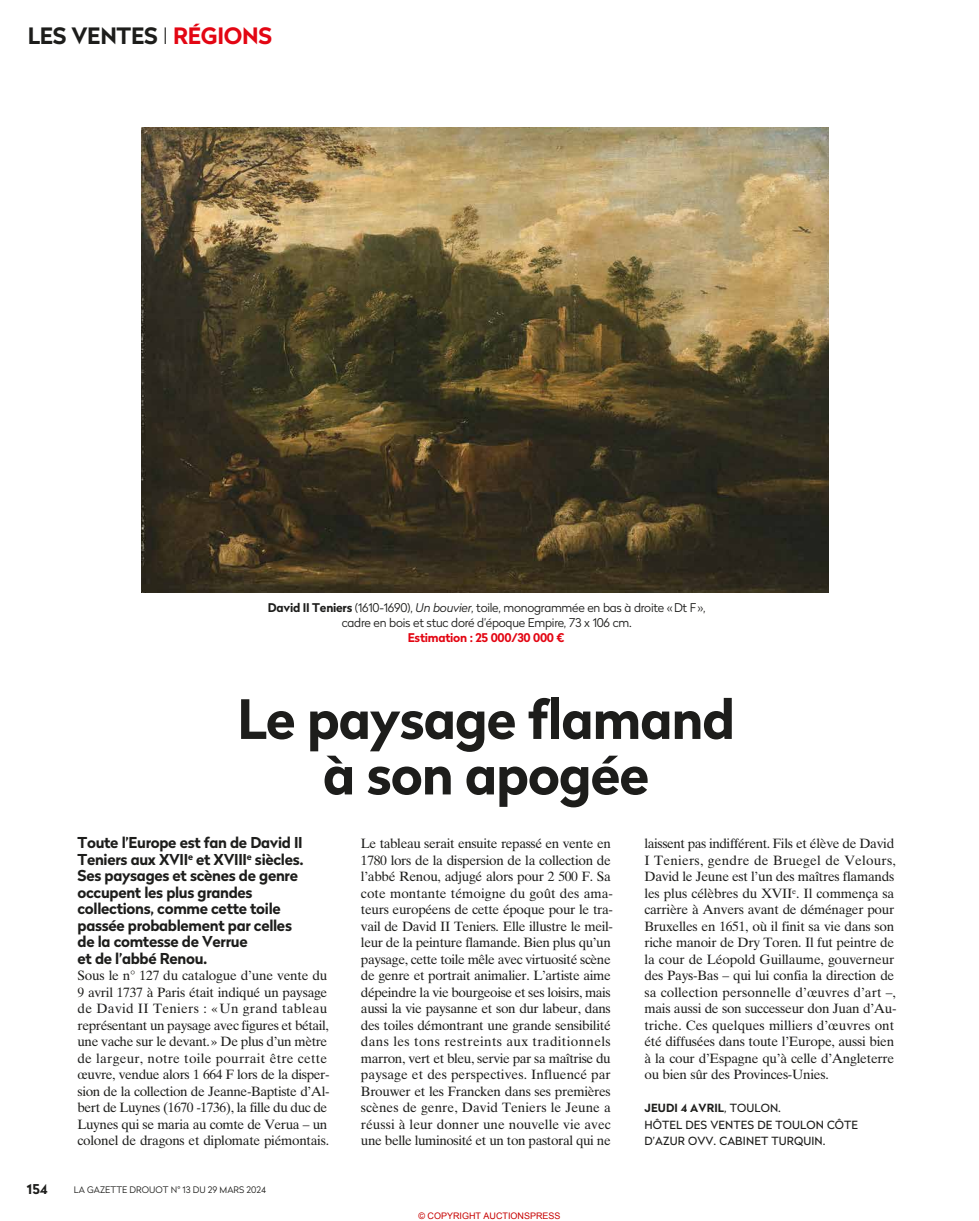
<style>
.page{position:relative;width:979px;height:1221px;background:#fff}
.page>*{position:absolute;margin:0;border:0;box-sizing:border-box;transform-origin:0 0}
.t1{font:700 54px/55.5px "Radikal";letter-spacing:-.02em;color:#1d1d1b;text-align:center}
.t2{font:700 22.5px "Radikal";letter-spacing:-.015em;color:#1d1d1b}
.t3{font:700 15px/16.5px "Radikal";letter-spacing:-.02em;color:#1d1d1b}
.t4{font:13.5px/16.5px "Times Ten LT Std";letter-spacing:-.02em;color:#1d1d1b}
.t5{font:700 13.5px "Radikal";color:#1d1d1b}
.t6{font:300 12px/15px "Radikal";letter-spacing:-.02em;color:#1d1d1b;text-align:center}
.t7{font:700 12px "Radikal";letter-spacing:-.02em;color:#e30613}
.t8{font:11.25px/16.5px "Radikal";letter-spacing:.01em;color:#1d1d1b}
.t9{font:300 9px "Radikal";letter-spacing:.005em;color:#1d1d1b}
.t10{font:9px "Arial";color:#c70000}
.s1{font-weight:100}
.s2{color:#e30613}
.s3{font-weight:700}
.s4{font-style:italic}
</style>
<div class="page">
<img style="left:141px;top:128px;width:687px;height:465px">
<h2 class="t2" style="left:28px;top:20px;width:246px">LES VENTES <span class="s1">I</span> <span class="s2">RÉGIONS</span></h2>
<p class="t6" style="left:268px;top:600px;width:439px"><span class="s3">David II Teniers</span> (1610-1690), <span class="s4">Un bouvier</span>, toile, monogrammée en bas à droite «Dt F», cadre en bois et stuc doré d’époque Empire, 73 x 106 cm.</p>
<p class="t7" style="left:407px;top:629px;width:158px">Estimation : 25 000/30 000 €</p>
<h1 class="t1" style="left:237px;top:688px;width:499px">Le paysage flamand à son apogée</h1>
<p class="t3" style="left:77px;top:834px;width:227px">Toute l’Europe est fan de David II<br>Teniers aux XVII<sup>e</sup> et XVIII<sup>e</sup> siècles.<br>Ses paysages et scènes de genre occupent les plus grandes collections, comme cette toile passée probablement par celles de la comtesse de Verrue<br>et de l’abbé Renou.</p>
<p class="t4" style="left:77px;top:967px;width:253px">Sous le n° 127 du catalogue d’une vente du 9 avril 1737 à Paris était indiqué un paysage de David II Teniers : «Un grand tableau représentant un paysage avec figures et bétail, une vache sur le devant.» De plus d’un mètre de largeur, notre toile pourrait être cette œuvre, vendue alors 1 664 F lors de la disper&shy;sion de la collection de Jeanne-Baptiste d’Al&shy;bert de Luynes (1670 -1736), la fille du duc de Luynes qui se maria au comte de Verua – un colonel de dragons et diplomate piémontais.</p>
<p class="t4" style="left:361px;top:835px;width:253px">Le tableau serait ensuite repassé en vente en 1780 lors de la dispersion de la collection de l’abbé Renou, adjugé alors pour 2 500 F. Sa cote montante témoigne du goût des ama&shy;teurs européens de cette époque pour le tra&shy;vail de David II Teniers. Elle illustre le meil&shy;leur de la peinture flamande. Bien plus qu’un paysage, cette toile mêle avec virtuosité scène de genre et portrait animalier. L’artiste aime dépeindre la vie bourgeoise et ses loisirs, mais aussi la vie paysanne et son dur labeur, dans des toiles démontrant une grande sensibilité dans les tons restreints aux traditionnels marron, vert et bleu, servie par sa maîtrise du paysage et des perspectives. Influencé par Brouwer et les Francken dans ses premières scènes de genre, David Teniers le Jeune a réussi à leur donner une nouvelle vie avec une belle luminosité et un ton pastoral qui ne</p>
<p class="t4" style="left:644px;top:835px;width:254px">laissent pas indifférent. Fils et élève de David I Teniers, gendre de Bruegel de Velours, David le Jeune est l’un des maîtres flamands les plus célèbres du XVII<sup>e</sup>. Il commença sa carrière à Anvers avant de déménager pour Bruxelles en 1651, où il finit sa vie dans son riche manoir de Dry Toren. Il fut peintre de la cour de Léopold Guillaume, gouverneur des Pays-Bas – qui lui confia la direction de sa collection personnelle d’œuvres d’art –, mais aussi de son successeur don Juan d’Au&shy;triche. Ces quelques milliers d’œuvres ont été diffusées dans toute l’Europe, aussi bien à la cour d’Espagne qu’à celle d’Angleterre ou bien sûr des Provinces-Unies.</p>
<p class="t8" style="left:644px;top:1099px;width:215px"><span class="s3">JEUDI 4 AVRIL</span>, TOULON.<br>HÔTEL DES VENTES DE TOULON CÔTE<br>D’AZUR OVV. CABINET TURQUIN.</p>
<p class="t5" style="left:27px;top:1180px;width:22px">154</p>
<p class="t9" style="left:74px;top:1184px;width:194px">LA GAZETTE DROUOT N° 13 DU 29 MARS 2024</p>
<p class="t10" style="left:418px;top:1211px;width:144px">© COPYRIGHT AUCTIONSPRESS</p>
</div>
